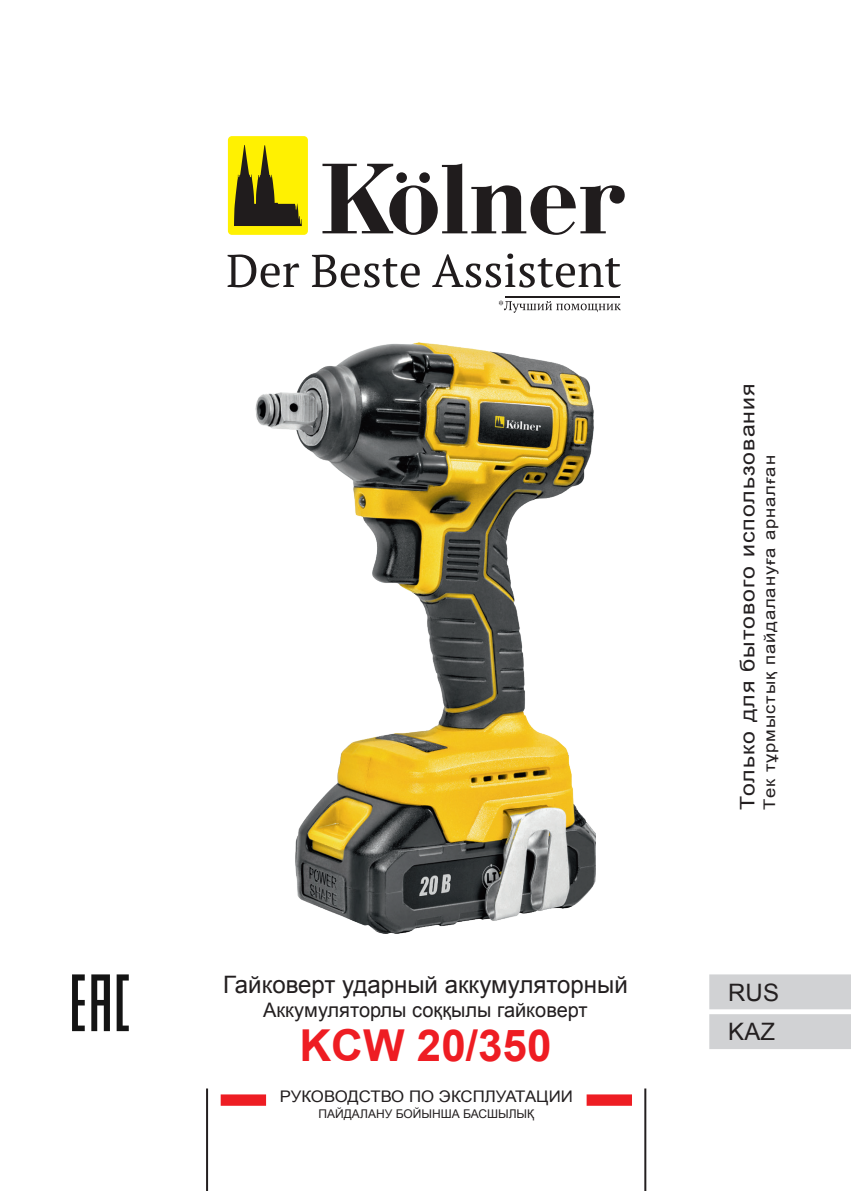
<style>
.page{position:relative;width:851px;height:1191px;background:#fff}
.page>*{position:absolute;margin:0;border:0;box-sizing:border-box;transform-origin:0 0}
.t1{font:700 44px "Arial";color:#ee1d23}
.t2{font:24px "Arial";color:#231f20}
.t3{font:20px "Arial";letter-spacing:.05em;color:#231f20;scale:1.15 1}
.t4{font:20px "Arial";letter-spacing:.01em;color:#231f20}
.t5{font:16px "Arial";letter-spacing:.05em;color:#231f20;scale:1.15 1}
.t6{font:16px "Arial";color:#231f20;scale:1.05 1}
.t7{font:12px "Arial";color:#231f20}
</style>
<div class="page">
<div style="left:228px;top:136px;width:80px;height:99px;background:#fff101;border-radius:4px"></div>
<svg style="left:322px;top:163px;width:302px;height:72px"></svg>
<div style="left:396px;top:172px;width:11px;height:11px;background:#201c1d;border-radius:50%"></div>
<div style="left:419px;top:172px;width:11px;height:11px;background:#201c1d;border-radius:50%"></div>
<svg style="left:234px;top:145px;width:68px;height:81px"></svg>
<svg style="left:227px;top:254px;width:72px;height:33px"></svg>
<svg style="left:312px;top:255px;width:107px;height:32px"></svg>
<svg style="left:432px;top:253px;width:188px;height:34px"></svg>
<svg style="left:498px;top:300px;width:122px;height:13px"></svg>
<hr style="left:505px;top:296px;width:114px;height:1px;background:#201c1d">
<svg style="left:72px;top:974px;width:57px;height:57px"></svg>
<div style="left:221px;top:1094px;width:45px;height:11px;background:#ee1d23;border:2px solid #ee1d23"></div>
<div style="left:586px;top:1094px;width:46px;height:11px;background:#ee1d23;border:2px solid #ee1d23"></div>
<hr style="left:206px;top:1088px;width:2px;height:103px;background:#231f20">
<hr style="left:644px;top:1088px;width:2px;height:103px;background:#231f20">
<div style="left:710px;top:975px;width:140px;height:33px;background:#d1d2d4"></div>
<div style="left:709px;top:974px;width:141px;height:35px;border:2px solid #d1d2d4"></div>
<div style="left:710px;top:1015px;width:140px;height:33px;background:#d1d2d4"></div>
<div style="left:709px;top:1014px;width:141px;height:35px;border:2px solid #d1d2d4"></div>
<img style="left:255px;top:343px;width:341px;height:590px">
<p class="t2" style="left:223px;top:968px;width:406px">Гайковерт ударный аккумуляторный</p>
<p class="t4" style="left:263px;top:996px;width:326px">Аккумуляторлы соққылы гайковерт</p>
<p class="t1" style="left:299px;top:1016px;width:253px">KCW 20/350</p>
<p class="t6" style="left:280px;top:1085px;width:280px">РУКОВОДСТВО ПО ЭКСПЛУАТАЦИИ</p>
<p class="t7" style="left:318px;top:1105px;width:217px">ПАЙДАЛАНУ БОЙЫНША БАСШЫЛЫҚ</p>
<p class="t3" style="left:734px;top:809px;width:372px;rotate:-90deg">Только для бытового использования</p>
<p class="t5" style="left:759px;top:809px;width:310px;rotate:-90deg">Тек тұрмыстық пайдалануға арналған</p>
<p class="t2" style="left:728px;top:976px;width:52px">RUS</p>
<p class="t2" style="left:728px;top:1016px;width:48px">KAZ</p>
</div>
